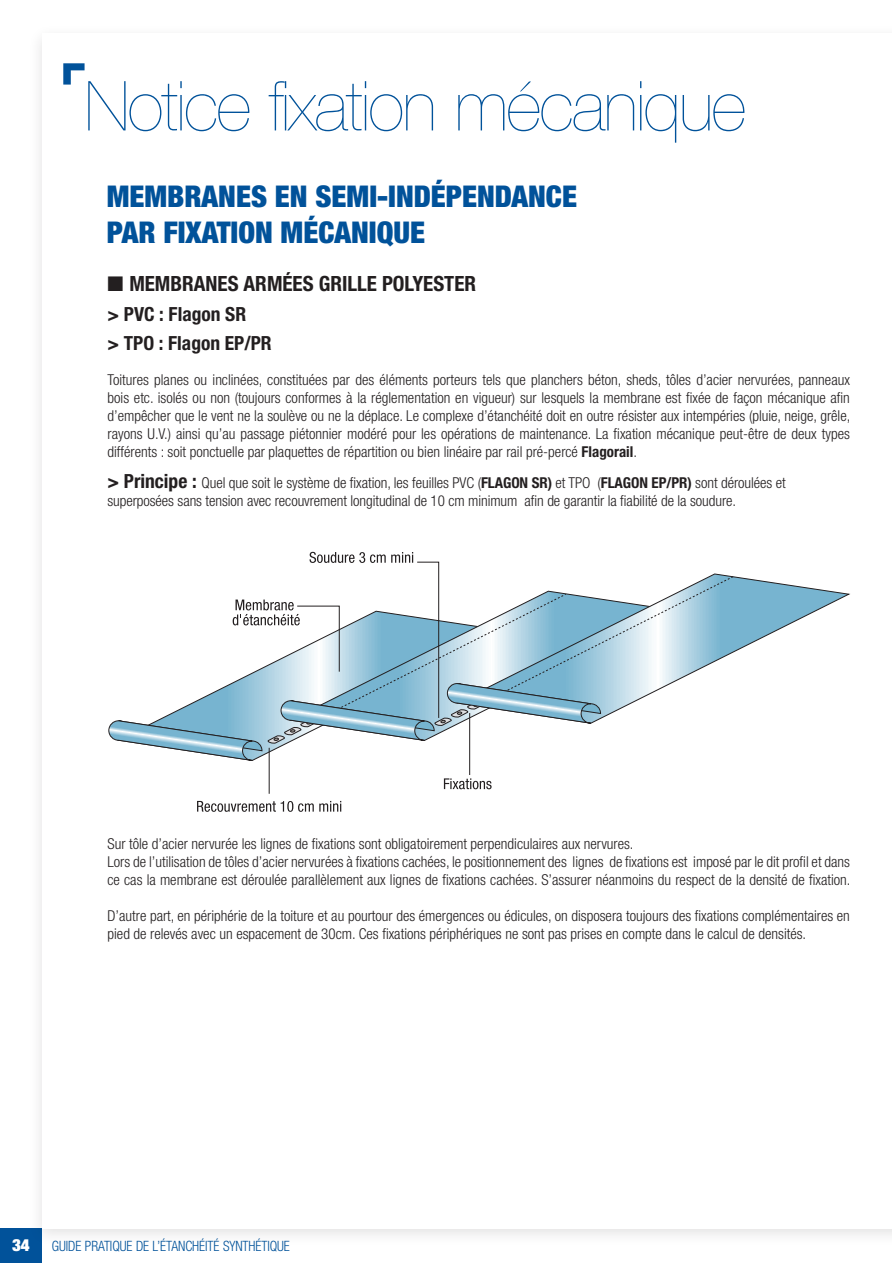
<style>
.page{position:relative;width:892px;height:1263px;background:#fff}
.page>*{position:absolute;margin:0;border:0;box-sizing:border-box;transform-origin:0 0}
.t1{font:200 69px "Helvetica Neue";letter-spacing:-.025em;color:#01529a}
.t2{font:900 condensed 30px/36px "Helvetica Neue";color:#01529a}
.t3{font:700 condensed 21px "Helvetica Neue";color:#231f20}
.t4{font:700 condensed 19.5px "Helvetica Neue";color:#231f20}
.t5{font:900 expanded 16.8px "Helvetica Neue";color:#fff}
.t6{font:300 condensed 15px/18px "Helvetica Neue";color:#231f20}
.t7{font:300 condensed 14.25px "Helvetica Neue";letter-spacing:-.005em;color:#01529a;scale:.95 1}
.s1{font-weight:700}
.s2{font-weight:700;font-size:19.5px}
</style>
<div class="page">
<div style="left:0;top:1228px;width:42px;height:35px;background:#01529a"></div>
<div style="left:28px;top:23px;width:864px;height:1224px;background:#231f20;opacity:.13"></div>
<div style="left:42px;top:34px;width:850px;height:1194px;background:#fff"></div>
<svg style="left:63px;top:63px;width:22px;height:22px"></svg>
<svg style="left:734px;top:576px;width:116px;height:76px"></svg>
<hr style="left:469px;top:713px;width:1px;height:62px;background:#231f20">
<svg style="left:444px;top:778px;width:48px;height:11px"></svg>
<hr style="left:269px;top:748px;width:1px;height:46px;background:#231f20">
<svg style="left:197px;top:801px;width:144px;height:11px"></svg>
<svg style="left:108px;top:552px;width:626px;height:209px"></svg>
<p class="t1" style="left:85px;top:66px;width:663px">Notice fixation mécanique</p>
<p class="t2" style="left:107px;top:177px;width:472px">MEMBRANES EN SEMI-INDÉPENDANCE<br>PAR FIXATION MÉCANIQUE</p>
<p class="t3" style="left:108px;top:271px;width:370px">■ MEMBRANES ARMÉES GRILLE POLYESTER</p>
<p class="t4" style="left:108px;top:302px;width:140px">&gt; PVC : Flagon SR</p>
<p class="t4" style="left:108px;top:332px;width:166px">&gt; TPO : Flagon EP/PR</p>
<p class="t6" style="left:108px;top:370px;width:744px;text-align:justify">Toitures planes ou inclinées, constituées par des éléments porteurs tels que planchers béton, sheds, tôles d’acier nervurées, panneaux bois etc. isolés ou non (toujours conformes à la réglementation en vigueur) sur lesquels la membrane est fixée de façon mécanique afin d’empêcher que le vent ne la soulève ou ne la déplace. Le complexe d’étanchéité doit en outre résister aux intempéries (pluie, neige, grêle, rayons U.V.) ainsi qu’au passage piétonnier modéré pour les opérations de maintenance. La fixation mécanique peut-être de deux types différents : soit ponctuelle par plaquettes de répartition ou bien linéaire par rail pré-percé <span class="s1">Flagorail</span>.</p>
<p class="t6" style="left:108px;top:473px;width:680px"><span class="s2">&gt; Principe :</span> Quel que soit le système de fixation, les feuilles PVC (<span class="s1">FLAGON SR)</span> et TPO (<span class="s1">FLAGON EP/PR)</span> sont déroulées et superposées sans tension avec recouvrement longitudinal de 10 cm minimum afin de garantir la fiabilité de la soudure.</p>
<p class="t6" style="left:108px;top:834px;width:528px">Sur tôle d’acier nervurée les lignes de fixations sont obligatoirement perpendiculaires aux nervures.</p>
<p class="t6" style="left:108px;top:852px;width:744px">Lors de l’utilisation de tôles d’acier nervurées à fixations cachées, le positionnement des lignes de fixations est imposé par le dit profil et dans ce cas la membrane est déroulée parallèlement aux lignes de fixations cachées. S’assurer néanmoins du respect de la densité de fixation.</p>
<p class="t6" style="left:108px;top:906px;width:744px">D’autre part, en périphérie de la toiture et au pourtour des émergences ou édicules, on disposera toujours des fixations complémentaires en pied de relevés avec un espacement de 30cm. Ces fixations périphériques ne sont pas prises en compte dans le calcul de densités.</p>
<p class="t5" style="left:12px;top:1234px;width:19px">34</p>
<p class="t7" style="left:52px;top:1238px;width:252px">GUIDE PRATIQUE DE L’ÉTANCHÉITÉ SYNTHÉTIQUE</p>
</div>
